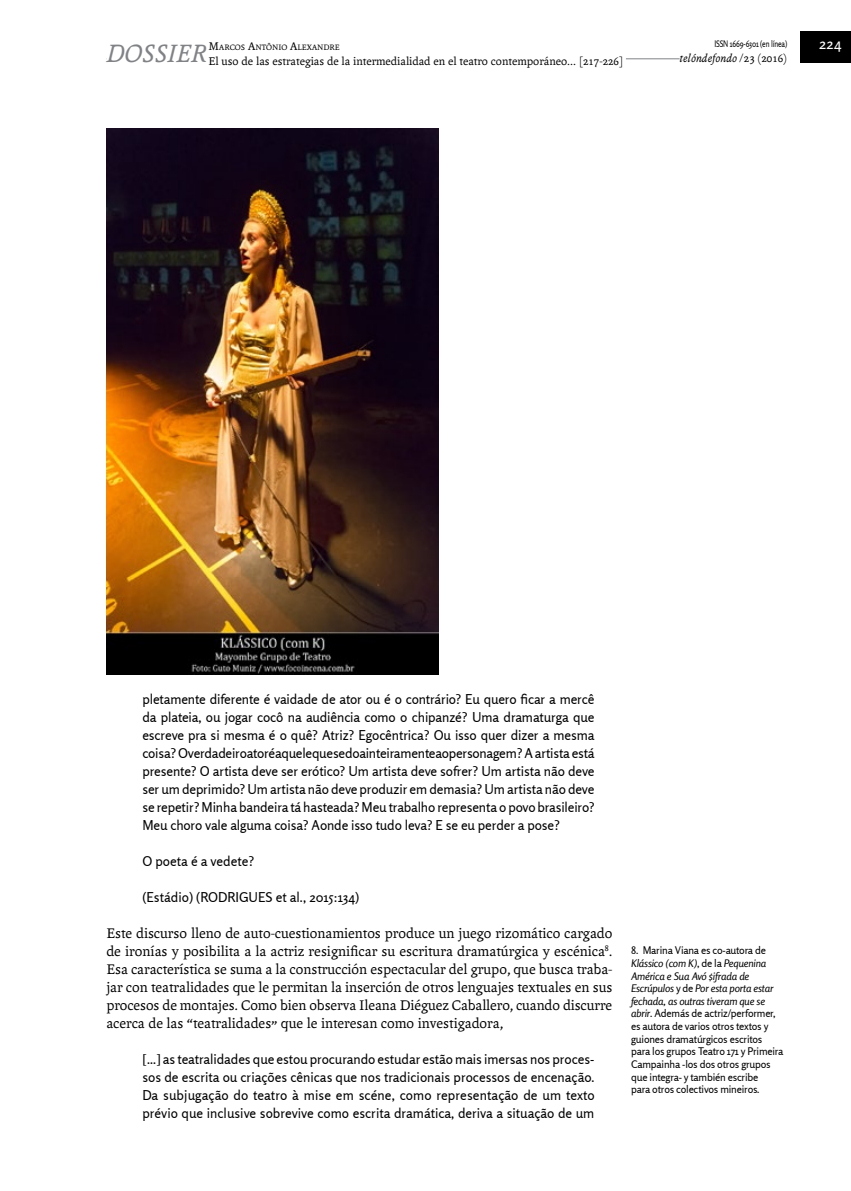
<style>
.page{position:relative;width:851px;height:1191px;background:#fff}
.page>*{position:absolute;margin:0;border:0;box-sizing:border-box;transform-origin:0 0}
.t1{font:italic 27px "Andralis ND Os F";color:#808285}
.Art____Texto_princip{font:15px/18px "Andralis ND Os F";color:#000;text-align:justify}
.t2{font:15px "Rosario";color:#fff}
.Art____Cita{font:13.5px/18px "Rosario";color:#000;text-align:justify}
.t3{font:12px "Andralis ND Os F";color:#000}
.t4{font:italic 12px "Andralis ND Os F";color:#000}
.t5{font:10.5px/12.6px "Rosario";letter-spacing:-.02em;color:#000}
.t6{font:9px "Rosario";letter-spacing:-.02em;color:#000;scale:.8 1}
.t7{font:8.4px "Andralis ND Os F";color:#000}
.s1{font-size:12px}
.s2{font-style:normal}
.s3{font-style:italic}
</style>
<div class="page">
<hr style="left:106px;top:58px;width:598px;height:1px;background:#808285">
<div style="left:679px;top:51px;width:108px;height:15px;background:#fff"></div>
<div style="left:800px;top:32px;width:50px;height:31px;background:#000"></div>
<div style="left:106px;top:42px;width:105px;height:24px;background:#fff"></div>
<div style="left:208px;top:54px;width:417px;height:15px;background:#fff"></div>
<img style="left:106px;top:128px;width:332px;height:546px">
<h1 class="t1" style="left:106px;top:39px;width:102px">DOSSIER</h1>
<p class="t7" style="left:208px;top:43px;width:133px"><span class="s1">M</span>ARCOS <span class="s1">A</span>NTÔNIO <span class="s1">A</span>LEXANDRE</p>
<p class="t3" style="left:208px;top:54px;width:416px">El uso de las estrategias de la intermedialidad en el teatro contemporáneo... [217-226]</p>
<p class="t6" style="left:714px;top:39px;width:93px">ISSN 1669-6301 (en línea)</p>
<p class="t4" style="left:679px;top:52px;width:109px">telóndefondo <span class="s2">/23 (2016)</span></p>
<p class="t2" style="left:819px;top:35px;width:24px">224</p>
<p class="Art____Cita" style="left:142px;top:690px;width:453px">pletamente diferente é vaidade de ator ou é o contrário? Eu quero ficar a mercê da plateia, ou jogar cocô na audiência como o chipanzé? Uma dramaturga que escreve pra si mesma é o quê? Atriz? Egocêntrica? Ou isso quer dizer a mesma coisa? Overdadeiroatoréaquelequesedoainteiramenteaopersonagem? A artista está presente? O artista deve ser erótico? Um artista deve sofrer? Um artista não deve ser um deprimido? Um artista não deve produzir em demasia? Um artista não deve se repetir? Minha bandeira tá hasteada? Meu trabalho representa o povo brasileiro?<br>Meu choro vale alguma coisa? Aonde isso tudo leva? E se eu perder a pose?</p>
<p class="Art____Cita" style="left:142px;top:852px;width:113px">O poeta é a vedete?</p>
<p class="Art____Cita" style="left:142px;top:888px;width:218px">(Estádio) (RODRIGUES et al., 2015:134)</p>
<p class="Art____Texto_princip" style="left:106px;top:924px;width:507px">Este discurso lleno de auto-cuestionamientos produce un juego rizomático cargado de ironías y posibilita a la actriz resignificar su escritura dramatúrgica y escénica<sup>8</sup>.<br>Esa característica se suma a la construcción espectacular del grupo, que busca traba&shy;jar con teatralidades que le permitan la inserción de otros lenguajes textuales en sus procesos de montajes. Como bien observa Ileana Diéguez Caballero, cuando discurre acerca de las “teatralidades” que le interesan como investigadora,</p>
<p class="Art____Cita" style="left:142px;top:1050px;width:454px">[...] as teatralidades que estou procurando estudar estão mais imersas nos proces&shy;sos de escrita ou criações cênicas que nos tradicionais processos de encenação.<br>Da subjugação do teatro à mise em scéne, como representação de um texto prévio que inclusive sobrevive como escrita dramática, deriva a situação de um</p>
<p class="t5" style="left:631px;top:944px;width:154px">8. Marina Viana es co-autora de<br><span class="s3">Klássico (com K)</span>, de la <span class="s3">Pequenina<br>América e Sua Avó $ifrada de<br>Escrúpulos</span> y de <span class="s3">Por esta porta estar fechada, as outras tiveram que se abrir</span>. Además de actriz/performer, es autora de varios otros textos y guiones dramatúrgicos escritos para los grupos Teatro 171 y Primeira<br>Campainha -los dos otros grupos que integra- y también escribe<br>para otros colectivos mineiros.</p>
</div>
